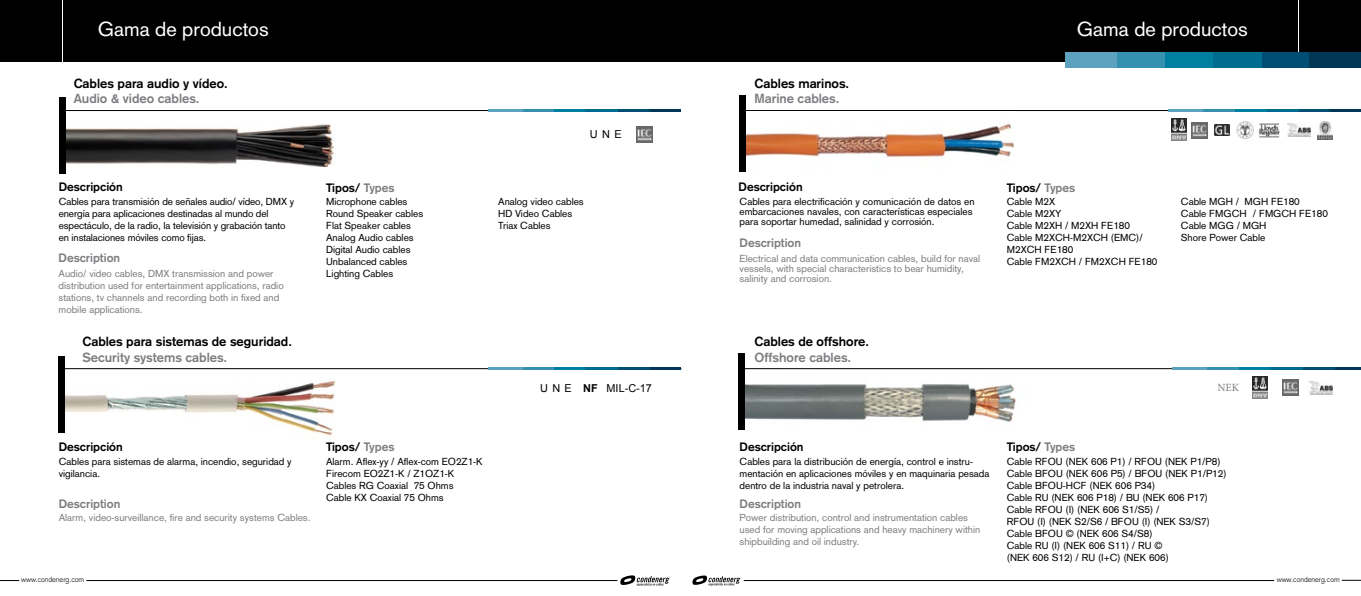
<style>
.page{position:relative;width:1361px;height:596px;background:#fff}
.page>*{position:absolute;margin:0;border:0;box-sizing:border-box;transform-origin:0 0}
.t1{font:20px "Akzidenz Grotesk";color:#fff}
.t2{font:700 13px "Akzidenz Grotesk";color:#000}
.t3{font:700 13px "Akzidenz Grotesk";color:#7c7e81}
.t4{font:700 12px "Akzidenz Grotesk";color:#000}
.t5{font:700 12px "Akzidenz Grotesk";color:#7c7e81}
.t6{font:11px "Minion Pro";color:#7c7e81}
.t7{font:10.9px "Arial";color:#000}
.t8{font:10px/12px "Akzidenz Grotesk";color:#000}
.t9{font:10px/12px "Akzidenz Grotesk";color:#7c7e81}
.t10{font:300 7.4px "Akzidenz Grotesk";color:#000}
.s1{color:#7c7e81}
.s2{font-weight:700}
</style>
<div class="page">
<svg style="left:620px;top:575px;width:49px;height:10px"></svg>
<hr style="left:86px;top:580px;width:531px;height:1px;background:#000">
<svg style="left:0;top:580px;width:19px;height:1px"></svg>
<hr style="left:744px;top:580px;width:530px;height:1px;background:#000">
<svg style="left:1342px;top:579px;width:19px;height:1px"></svg>
<svg style="left:692px;top:575px;width:48px;height:10px"></svg>
<div style="left:63px;top:0;width:1234px;height:61px;background:#000"></div>
<img style="left:65px;top:123px;width:270px;height:43px">
<hr style="left:61px;top:110px;width:592px;height:1px;background:#000">
<div style="left:1299px;top:0;width:62px;height:61px;background:#000"></div>
<div style="left:1117px;top:52px;width:48px;height:15px;background:#3690b0"></div>
<div style="left:1065px;top:52px;width:52px;height:15px;background:#5ca2bf"></div>
<div style="left:1165px;top:52px;width:48px;height:15px;background:#007fa1"></div>
<div style="left:1308px;top:52px;width:53px;height:15px;background:#003756"></div>
<div style="left:1261px;top:52px;width:48px;height:15px;background:#004e74"></div>
<div style="left:1213px;top:52px;width:48px;height:15px;background:#006c90"></div>
<hr style="left:743px;top:110px;width:587px;height:1px;background:#000">
<hr style="left:742px;top:368px;width:595px;height:1px;background:#000">
<hr style="left:522px;top:109px;width:32px;height:3px;background:#3690b0">
<hr style="left:488px;top:109px;width:34px;height:3px;background:#5ca2bf">
<hr style="left:554px;top:109px;width:32px;height:3px;background:#007fa1">
<hr style="left:649px;top:109px;width:31px;height:3px;background:#003756">
<hr style="left:618px;top:109px;width:31px;height:3px;background:#004e74">
<hr style="left:585px;top:109px;width:33px;height:3px;background:#006c90">
<hr style="left:1202px;top:109px;width:32px;height:3px;background:#3690b0">
<hr style="left:1168px;top:109px;width:34px;height:3px;background:#5ca2bf">
<hr style="left:1234px;top:109px;width:32px;height:3px;background:#007fa1">
<hr style="left:1329px;top:109px;width:32px;height:3px;background:#003756">
<hr style="left:1298px;top:109px;width:31px;height:3px;background:#004e74">
<hr style="left:1266px;top:109px;width:32px;height:3px;background:#006c90">
<hr style="left:1207px;top:367px;width:32px;height:3px;background:#3690b0">
<hr style="left:1173px;top:367px;width:34px;height:3px;background:#5ca2bf">
<hr style="left:1239px;top:367px;width:31px;height:3px;background:#007fa1">
<hr style="left:1334px;top:367px;width:27px;height:3px;background:#003756">
<hr style="left:1303px;top:367px;width:31px;height:3px;background:#004e74">
<hr style="left:1270px;top:367px;width:33px;height:3px;background:#006c90">
<img style="left:1259px;top:123px;width:20px;height:14px">
<img style="left:1318px;top:121px;width:14px;height:18px">
<img style="left:1287px;top:123px;width:23px;height:14px">
<img style="left:1309px;top:381px;width:23px;height:13px">
<img style="left:1214px;top:125px;width:15px;height:10px">
<img style="left:1191px;top:122px;width:16px;height:16px">
<img style="left:1282px;top:379px;width:16px;height:16px">
<img style="left:1236px;top:121px;width:17px;height:18px">
<img style="left:1171px;top:118px;width:15px;height:22px">
<img style="left:1252px;top:376px;width:15px;height:22px">
<img style="left:746px;top:123px;width:269px;height:34px">
<img style="left:745px;top:384px;width:272px;height:38px">
<hr style="left:62px;top:368px;width:619px;height:1px;background:#000">
<img style="left:62px;top:380px;width:274px;height:57px">
<div style="left:0;top:0;width:61px;height:61px;background:#000"></div>
<div style="left:59px;top:97px;width:6px;height:76px;background:#000"></div>
<div style="left:739px;top:95px;width:7px;height:77px;background:#000"></div>
<div style="left:738px;top:353px;width:7px;height:77px;background:#000"></div>
<div style="left:59px;top:355px;width:6px;height:77px;background:#000"></div>
<hr style="left:522px;top:367px;width:32px;height:3px;background:#3690b0">
<hr style="left:488px;top:367px;width:34px;height:3px;background:#5ca2bf">
<hr style="left:554px;top:367px;width:32px;height:3px;background:#007fa1">
<hr style="left:649px;top:367px;width:31px;height:3px;background:#003756">
<hr style="left:618px;top:367px;width:31px;height:3px;background:#004e74">
<hr style="left:585px;top:367px;width:33px;height:3px;background:#006c90">
<img style="left:636px;top:126px;width:16px;height:16px">
<h1 class="t1" style="left:98px;top:17px;width:172px">Gama de productos</h1>
<h1 class="t1" style="left:1077px;top:17px;width:172px">Gama de productos</h1>
<h2 class="t2" style="left:74px;top:75px;width:156px">Cables para audio y vídeo.</h2>
<h2 class="t3" style="left:74px;top:91px;width:127px">Audio &amp; video cables.</h2>
<h2 class="t2" style="left:754px;top:75px;width:96px">Cables marinos.</h2>
<h2 class="t3" style="left:754px;top:91px;width:86px">Marine cables.</h2>
<p class="t7" style="left:590px;top:128px;width:33px">UNE</p>
<p class="t4" style="left:59px;top:179px;width:66px">Descripción</p>
<p class="t4" style="left:326px;top:180px;width:70px">Tipos/ <span class="s1">Types</span></p>
<p class="t4" style="left:738px;top:179px;width:66px">Descripción</p>
<p class="t4" style="left:1007px;top:180px;width:70px">Tipos/ <span class="s1">Types</span></p>
<p class="t8" style="left:59px;top:195px;width:237px">Cables para transmisión de señales audio/ vídeo, DMX y energía para aplicaciones destinadas al mundo del espectáculo, de la radio, la televisión y grabación tanto en instalaciones móviles como fijas.</p>
<p class="t5" style="left:59px;top:250px;width:63px">Description</p>
<p class="t9" style="left:59px;top:268px;width:227px">Audio/ video cables, DMX transmission and power distribution used for entertainment applications, radio stations, tv channels and recording both in fixed and mobile applications.</p>
<p class="t8" style="left:326px;top:195px;width:99px">Microphone cables<br>Round Speaker cables<br>Flat Speaker cables<br>Analog Audio cables<br>Digital Audio cables<br>Unbalanced cables<br>Lighting Cables</p>
<p class="t8" style="left:498px;top:195px;width:87px">Analog video cables<br>HD Video Cables<br>Triax Cables</p>
<p class="t8" style="left:739px;top:196px;width:236px;line-height:10px">Cables para electrificación y comunicación de datos en embarcaciones navales, con características especiales para soportar humedad, salinidad y corrosión.</p>
<p class="t5" style="left:739px;top:235px;width:63px">Description</p>
<p class="t9" style="left:739px;top:253px;width:242px;line-height:10px">Electrical and data communication cables, build for naval vessels, with special characteristics to bear humidity, salinity and corrosion.</p>
<p class="t8" style="left:1007px;top:195px;width:152px">Cable M2X<br>Cable M2XY<br>Cable M2XH / M2XH FE180<br>Cable M2XCH-M2XCH (EMC)/<br>M2XCH FE180<br>Cable FM2XCH / FM2XCH FE180</p>
<p class="t8" style="left:1181px;top:195px;width:149px">Cable MGH / MGH FE180<br>Cable FMGCH / FMGCH FE180<br>Cable MGG / MGH<br>Shore Power Cable</p>
<h2 class="t2" style="left:82px;top:334px;width:211px">Cables para sistemas de seguridad.</h2>
<h2 class="t3" style="left:82px;top:349px;width:146px">Security systems cables.</h2>
<h2 class="t2" style="left:754px;top:334px;width:116px">Cables de offshore.</h2>
<h2 class="t3" style="left:754px;top:349px;width:98px">Offshore cables.</h2>
<p class="t7" style="left:540px;top:382px;width:113px">U N E <span class="s2">NF</span> MIL-C-17</p>
<p class="t6" style="left:1217px;top:380px;width:23px">NEK</p>
<p class="t4" style="left:59px;top:440px;width:66px">Descripción</p>
<p class="t4" style="left:326px;top:439px;width:70px">Tipos/ <span class="s1">Types</span></p>
<p class="t4" style="left:739px;top:440px;width:66px">Descripción</p>
<p class="t4" style="left:1007px;top:440px;width:70px">Tipos/ <span class="s1">Types</span></p>
<p class="t8" style="left:59px;top:454px;width:234px">Cables para sistemas de alarma, incendio, seguridad y vigilancia.</p>
<p class="t5" style="left:59px;top:496px;width:63px">Description</p>
<p class="t9" style="left:59px;top:511px;width:253px">Alarm, video-surveillance, fire and security systems Cables.</p>
<p class="t8" style="left:326px;top:454px;width:158px">Alarm. Aflex-yy / Aflex-com EO2Z1-K<br>Firecom EO2Z1-K / Z1OZ1-K<br>Cables RG Coaxial 75 Ohms<br>Cable KX Coaxial 75 Ohms</p>
<p class="t8" style="left:739px;top:454px;width:251px">Cables para la distribución de energía, control e instru&shy;mentación en aplicaciones móviles y en maquinaria pesada dentro de la industria naval y petrolera.</p>
<p class="t5" style="left:739px;top:496px;width:63px">Description</p>
<p class="t9" style="left:739px;top:511px;width:242px">Power distribution, control and instrumentation cables used for moving applications and heavy machinery within shipbuilding and oil industry.</p>
<p class="t8" style="left:1007px;top:454px;width:221px">Cable RFOU (NEK 606 P1) / RFOU (NEK P1/P8)<br>Cable BFOU (NEK 606 P5) / BFOU (NEK P1/P12)<br>Cable BFOU-HCF (NEK 606 P34)<br>Cable RU (NEK 606 P18) / BU (NEK 606 P17)<br>Cable RFOU (I) (NEK 606 S1/S5) /<br>RFOU (I) (NEK S2/S6 / BFOU (I) (NEK S3/S7)<br>Cable BFOU © (NEK 606 S4/S8)<br>Cable RU (I) (NEK 606 S11) / RU ©<br>(NEK 606 S12) / RU (I+C) (NEK 606)</p>
<p class="t10" style="left:21px;top:575px;width:64px">www.condenerg.com</p>
<p class="t10" style="left:1276px;top:575px;width:64px">www.condenerg.com</p>
</div>
